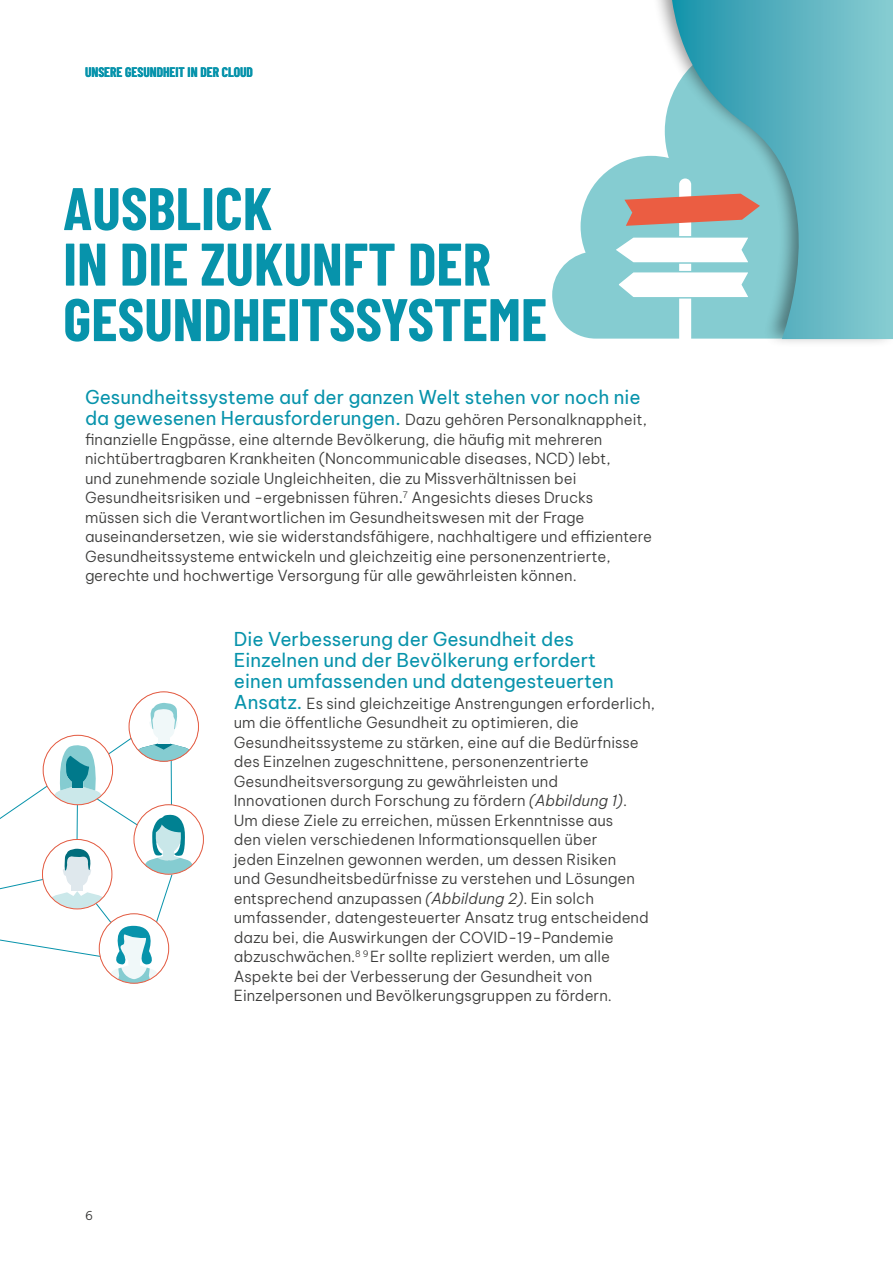
<style>
.page{position:relative;width:893px;height:1263px;background:#fff}
.page>*{position:absolute;margin:0;border:0;box-sizing:border-box;transform-origin:0 0}
.t1{font:700 60px/55.5px "Barlow Condensed";color:#0793ab}
.t2{font:18.75px/21px "Be Vietnam Pro";color:#0793ab}
.t3{font:300 15px/19.5px "Be Vietnam Pro";color:#3c3c3b}
.t4{font:700 13.5px "Barlow Condensed";color:#0793ab}
.t5{font:300 12px "Be Vietnam Pro";color:#333332}
.s1{font-weight:300;font-size:15px;color:#3c3c3b}
.s2{font-weight:400}
.s3{font-weight:400;font-size:18.75px;color:#0793ab}
.s4{font-style:italic}
</style>
<div class="page">
<svg style="left:552px;top:155px;width:97px;height:184px;fill:#85ccd1"></svg>
<svg style="left:612px;top:178px;width:37px;height:161px"></svg>
<div style="left:649px;top:0;width:244px;height:347px;background:#000;opacity:.42"></div>
<svg style="left:672px;top:0;width:221px;height:339px;background:#7abdc5"></svg>
<svg style="left:0;top:702px;width:203px;height:281px"></svg>
<div style="left:72px;top:885px;width:11px;height:6px;background:#dfe8ed"></div>
<div style="left:42px;top:839px;width:70px;height:70px;border:1px solid #eb5d42;border-radius:50%"></div>
<p class="t4" style="left:85px;top:63px;width:169px">UNSERE GESUNDHEIT IN DER CLOUD</p>
<h1 class="t1" style="left:63px;top:177px;width:485px">AUSBLICK<br>IN DIE ZUKUNFT DER<br>GESUNDHEITSSYSTEME</h1>
<p class="t2" style="left:85px;top:385px;width:563px">Gesundheitssysteme auf der ganzen Welt stehen vor noch nie da gewesenen Herausforderungen. <span class="s1">Dazu gehören Personalknappheit,</span></p>
<p class="t3" style="left:85px;top:428px;width:568px">finanzielle Engpässe, eine alternde Bevölkerung, die häufig mit mehreren nichtübertragbaren Krankheiten (Noncommunicable diseases, NCD) lebt,<br>und zunehmende soziale Ungleichheiten, die zu Missverhältnissen bei Gesundheitsrisiken und -ergebnissen führen<span class="s2">.</span><sup>7</sup> Angesichts dieses Drucks<br>müssen sich die Verantwortlichen im Gesundheitswesen mit der Frage auseinandersetzen, wie sie widerstandsfähigere, nachhaltigere und effizientere Gesundheitssysteme entwickeln und gleichzeitig eine personenzentrierte, gerechte und hochwertige Versorgung für alle gewährleisten können.</p>
<p class="t5" style="left:85px;top:1206px;width:10px">6</p>
<p class="t2" style="left:234px;top:626px;width:381px">Die Verbesserung der Gesundheit des<br>Einzelnen und der Bevölkerung erfordert einen umfassenden und datengesteuerten</p>
<p class="t3" style="left:234px;top:692px;width:423px"><span class="s3">Ansatz.</span> Es sind gleichzeitige Anstrengungen erforderlich, um die öffentliche Gesundheit zu optimieren, die Gesundheitssysteme zu stärken, eine auf die Bedürfnisse des Einzelnen zugeschnittene, personenzentrierte Gesundheitsversorgung zu gewährleisten und<br>Innovationen durch Forschung zu fördern <span class="s4">(Abbildung 1)</span>.<br>Um diese Ziele zu erreichen, müssen Erkenntnisse aus<br>den vielen verschiedenen Informationsquellen über<br>jeden Einzelnen gewonnen werden, um dessen Risiken<br>und Gesundheitsbedürfnisse zu verstehen und Lösungen entsprechend anzupassen <span class="s4">(Abbildung 2)</span>. Ein solch umfassender, datengesteuerter Ansatz trug entscheidend dazu bei, die Auswirkungen der COVID-19-Pandemie abzuschwächen.<sup>8</sup> <sup>9</sup> Er sollte repliziert werden, um alle Aspekte bei der Verbesserung der Gesundheit von Einzelpersonen und Bevölkerungsgruppen zu fördern.</p>
</div>
